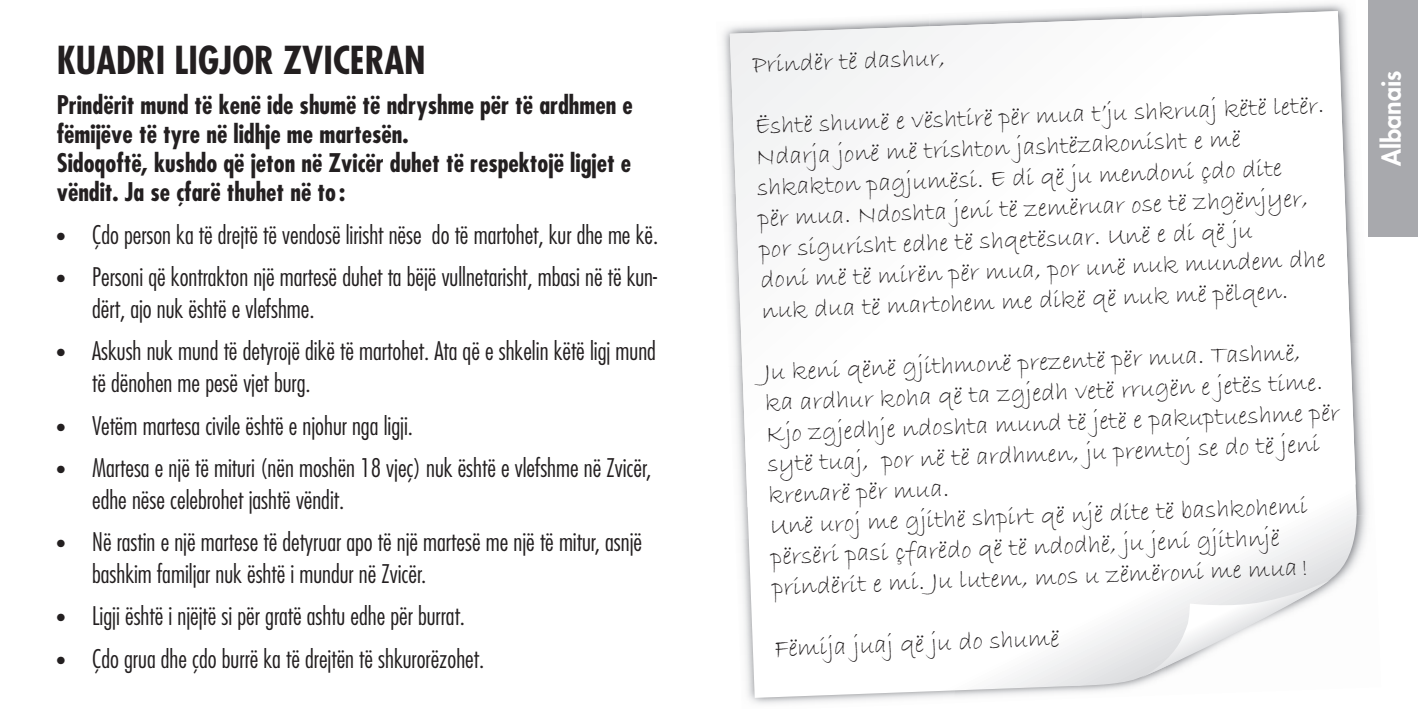
<style>
.page{position:relative;width:1418px;height:709px;background:#fff}
.page>*{position:absolute;margin:0;border:0;box-sizing:border-box;transform-origin:0 0}
.t1{font:700 condensed 37.5px "Futura";color:#231f20}
.t2{font:25.5px/30.8px "Bradley Hand ITC";color:#231f20}
.t3{font:300 condensed 25px/31.8px "Futura";color:#231f20}
.t4{font:700 condensed 25px/29.2px "Futura";color:#231f20}
.t5{font:800 25px "Futura";color:#fff}
.s1{font-size:20px}
</style>
<div class="page">
<img style="left:722px;top:28px;width:7px;height:158px">
<img style="left:1362px;top:393px;width:5px;height:121px">
<svg style="left:737px;top:97px;width:625px;height:601px"></svg>
<svg style="left:1139px;top:580px;width:190px;height:98px"></svg>
<svg style="left:729px;top:11px;width:626px;height:496px"></svg>
<div style="left:1368px;top:0;width:49px;height:236px;background:#a8a9ad"></div>
<h1 class="t1" style="left:57px;top:43px;width:370px">KUADRI LIGJOR ZVICERAN</h1>
<p class="t4" style="left:57px;top:92px;width:577px">Prindërit mund të kenë ide shumë të ndryshme për të ardhmen e fëmijëve të tyre në lidhje me martesën.<br>Sidoqoftë, kushdo që jeton në Zvicër duhet të respektojë ligjet e vëndit. Ja se çfarë thuhet në to :</p>
<p class="t3" style="left:57px;top:220px;width:603px"><span class="s1">•</span> Çdo person ka të drejtë të vendosë lirisht nëse do të martohet, kur dhe me kë.</p>
<p class="t3" style="left:92px;top:263px;width:566px;text-indent:-35px"><span class="s1">•</span> Personi që kontrakton një martesë duhet ta bëjë vullnetarisht, mbasi në të kun&shy;dërt, ajo nuk është e vlefshme.</p>
<p class="t3" style="left:92px;top:337px;width:565px;text-indent:-35px"><span class="s1">•</span> Askush nuk mund të detyrojë dikë të martohet. Ata që e shkelin këtë ligj mund të dënohen me pesë vjet burg.</p>
<p class="t3" style="left:57px;top:411px;width:358px"><span class="s1">•</span> Vetëm martesa civile është e njohur nga ligji.</p>
<p class="t3" style="left:92px;top:453px;width:560px;text-indent:-35px"><span class="s1">•</span> Martesa e një të mituri (nën moshën 18 vjeç) nuk është e vlefshme në Zvicër, edhe nëse celebrohet jashtë vëndit.</p>
<p class="t3" style="left:92px;top:527px;width:551px;text-indent:-35px"><span class="s1">•</span> Në rastin e një martese të detyruar apo të një martesë me një të mitur, asnjë bashkim familjar nuk është i mundur në Zvicër.</p>
<p class="t3" style="left:57px;top:602px;width:410px"><span class="s1">•</span> Ligji është i njëjtë si për gratë ashtu edhe për burrat.</p>
<p class="t3" style="left:57px;top:644px;width:429px"><span class="s1">•</span> Çdo grua dhe çdo burrë ka të drejtën të shkurorëzohet.</p>
<p class="t2" style="left:752px;top:47px;width:194px;rotate:-2deg">Prindër të dashur,</p>
<p class="t2" style="left:754px;top:108px;width:571px;rotate:-2deg">Është shumë e vështirë për mua t’ju shkruaj këtë letër.<br>Ndarja jonë më trishton jashtëzakonisht e më shkakton pagjumësi. E di që ju mendoni çdo dite<br>për mua. Ndoshta jeni të zemëruar ose të zhgënjyer, por sigurisht edhe të shqetësuar. Unë e di që ju<br>doni më të mirën për mua, por unë nuk mundem dhe nuk dua të martohem me dikë që nuk më pëlqen.</p>
<p class="t2" style="left:763px;top:354px;width:575px;rotate:-2deg">Ju keni qënë gjithmonë prezentë për mua. Tashmë,<br>ka ardhur koha që ta zgjedh vetë rrugën e jetës time.<br>Kjo zgjedhje ndoshta mund të jetë e pakuptueshme për sytë tuaj, por në të ardhmen, ju premtoj se do të jeni krenarë për mua.<br>Unë uroj me gjithë shpirt që një dite të bashkohemi përsëri pasi çfarëdo që të ndodhë, ju jeni gjithnjë prindërit e mi. Ju lutem, mos u zëmëroni me mua !</p>
<p class="t2" style="left:774px;top:631px;width:287px;rotate:-2deg">Fëmija juaj që ju do shumë</p>
<p class="t5" style="left:1379px;top:166px;width:97px;rotate:-90deg">Albanais</p>
</div>
